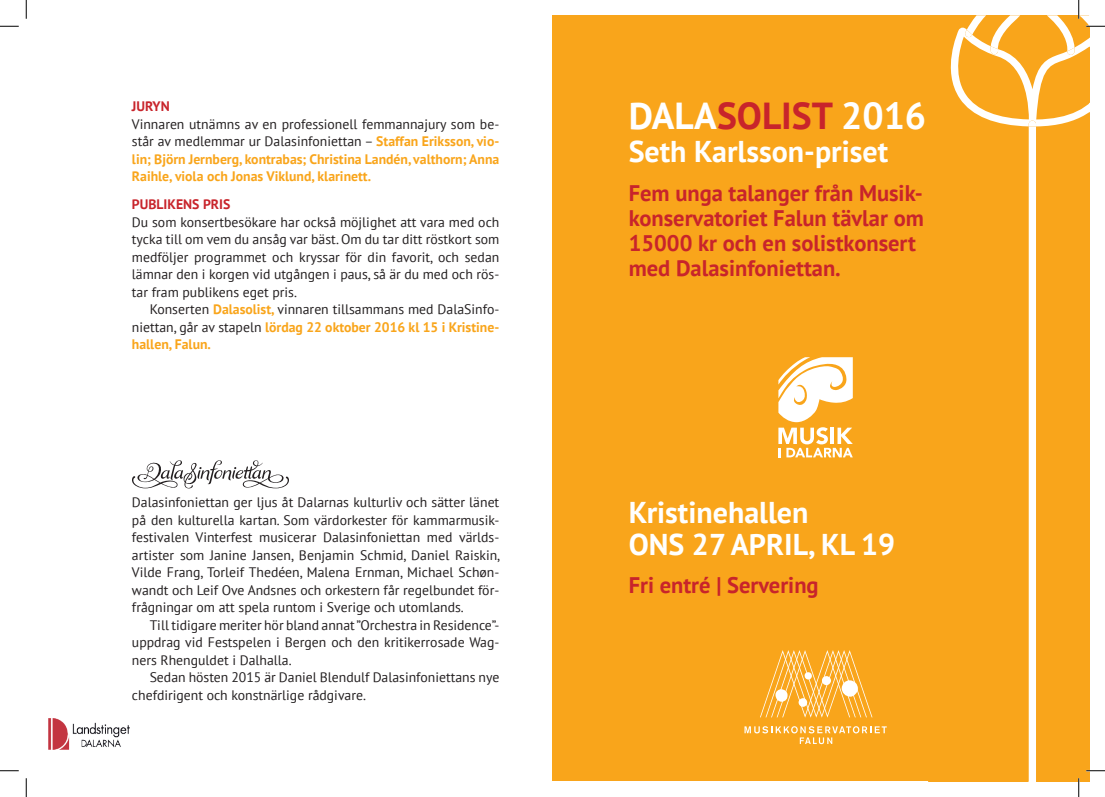
<style>
.page{position:relative;width:1105px;height:797px;background:#fff}
.page>*{position:absolute;margin:0;border:0;box-sizing:border-box;transform-origin:0 0}
.t1{font:700 37.5px "PT Sans";color:#fff}
.t2{font:700 30px/32.5px "PT Sans";color:#fff}
.t3{font:700 22.5px/25px "PT Sans";color:#c8242b}
.t4{font:13.75px/17.5px "PT Sans";color:#231f20;text-align:justify}
.t5{font:700 13.75px/17.5px "PT Sans";color:#f9a51b;text-align:justify}
.t6{font:700 13.75px "PT Sans";color:#c8242b}
.s1{font-weight:400;color:#231f20}
.s2{font-weight:700;color:#f9a51b}
.s3{color:#c8242b}
</style>
<div class="page">
<div style="left:552px;top:16px;width:537px;height:765px;background:#f9a51b"></div>
<svg style="left:744px;top:726px;width:143px;height:18px"></svg>
<svg style="left:760px;top:650px;width:112px;height:67px"></svg>
<img style="left:49px;top:718px;width:81px;height:31px">
<svg style="left:132px;top:460px;width:157px;height:28px"></svg>
<svg style="left:778px;top:357px;width:75px;height:100px"></svg>
<svg style="left:0;top:25px;width:19px;height:2px"></svg>
<svg style="left:0;top:770px;width:19px;height:1px"></svg>
<svg style="left:25px;top:0;width:2px;height:19px"></svg>
<svg style="left:25px;top:778px;width:2px;height:19px"></svg>
<svg style="left:941px;top:0;width:164px;height:797px"></svg>
<p class="t6" style="left:132px;top:97px;width:39px">JURYN</p>
<p class="t5" style="left:132px;top:115px;width:369px"><span class="s1">Vinnaren utnämns av en professionell femmannajury som be&shy;står av medlemmar ur Dalasinfoniettan –</span> Staffan Eriksson, vio&shy;lin; Björn Jernberg, kontrabas; Christina Landén, valthorn; Anna Raihle, viola och Jonas Viklund, klarinett.</p>
<p class="t6" style="left:132px;top:195px;width:100px">PUBLIKENS PRIS</p>
<p class="t4" style="left:132px;top:213px;width:369px">Du som konsertbesökare har också möjlighet att vara med och tycka till om vem du ansåg var bäst. Om du tar ditt röstkort som medföljer programmet och kryssar för din favorit, och sedan lämnar den i korgen vid utgången i paus, så är du med och rös&shy;tar fram publikens eget pris.</p>
<p class="t4" style="left:132px;top:300px;width:369px;text-indent:18px">Konserten <span class="s2">Dalasolist,</span> vinnaren tillsammans med DalaSinfo&shy;niettan, går av stapeln <span class="s2">lördag 22 oktober 2016 kl 15 i Kristine&shy;hallen, Falun.</span></p>
<p class="t4" style="left:132px;top:493px;width:370px">Dalasinfoniettan ger ljus åt Dalarnas kulturliv och sätter länet på den kulturella kartan. Som värdorkester för kammarmusik&shy;festivalen Vinterfest musicerar Dalasinfoniettan med världs&shy;artister som Janine Jansen, Benjamin Schmid, Daniel Raiskin, Vilde Frang, Torleif Thedéen, Malena Ernman, Michael Schøn&shy;wandt och Leif Ove Andsnes och orkestern får regelbundet för&shy;frågningar om att spela runtom i Sverige och utomlands.</p>
<p class="t4" style="left:132px;top:615px;width:369px;text-indent:18px">Till tidigare meriter hör bland annat ”Orchestra in Residence”- uppdrag vid Festspelen i Bergen och den kritikerrosade Wag&shy;ners Rhenguldet i Dalhalla.</p>
<p class="t4" style="left:132px;top:668px;width:369px;text-indent:18px">Sedan hösten 2015 är Daniel Blendulf Dalasinfoniettans nye chefdirigent och konstnärlige rådgivare.</p>
<h1 class="t1" style="left:629px;top:92px;width:299px">DALA<span class="s3">SOLIST</span> 2016</h1>
<h2 class="t2" style="left:629px;top:135px;width:261px">Seth Karlsson-priset</h2>
<h3 class="t3" style="left:629px;top:180px;width:297px">Fem unga talanger från Musik&shy;konservatoriet Falun tävlar om<br>15000 kr och en solistkonsert med Dalasinfoniettan.</h3>
<h2 class="t2" style="left:629px;top:495px;width:268px">Kristinehallen<br>ONS 27 APRIL, KL 19</h2>
<h3 class="t3" style="left:629px;top:572px;width:191px">Fri entré | Servering</h3>
</div>
